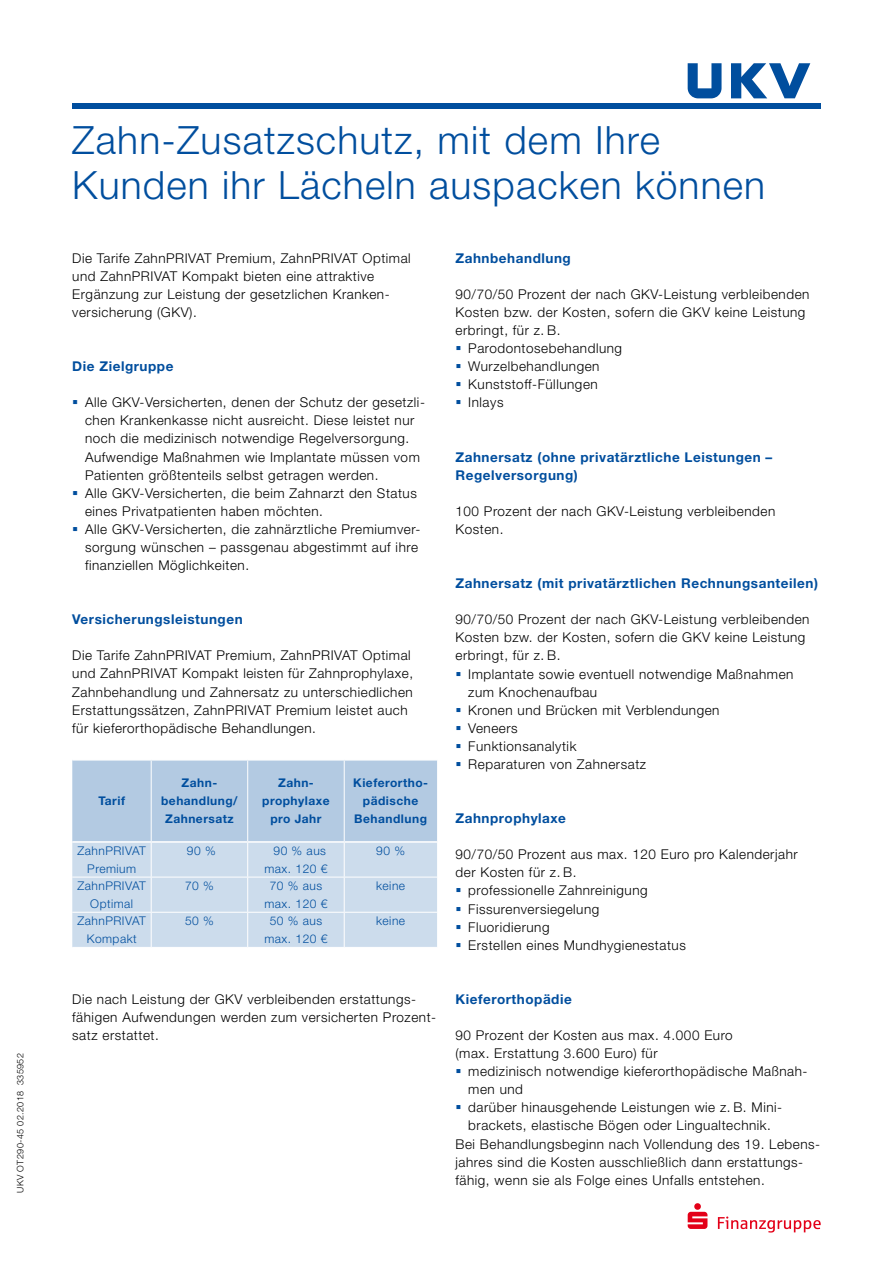
<style>
.page{position:relative;width:893px;height:1263px;background:#fff}
.page>*{position:absolute;margin:0;border:0;box-sizing:border-box;transform-origin:0 0}
.t1{font:300 39px/45px "Helvetica Neue LT Pro";letter-spacing:.03em;color:#004e9e}
.t2{font:300 13.5px/18.1px "Helvetica Neue LT Pro";letter-spacing:.04em;color:#000}
.t3{font:700 13.5px/18.1px "Helvetica Neue LT Pro";letter-spacing:.04em;color:#004e9e}
.t4{font:300 12px/18px "Helvetica Neue LT Pro";letter-spacing:.04em;color:#004e9e;text-align:center}
.t5{font:700 12px/18px "Helvetica Neue LT Pro";letter-spacing:.04em;color:#004e9e;text-align:center}
.t6{font:300 9px "Helvetica Neue LT Pro";letter-spacing:.04em;color:#000}
</style>
<div class="page">
<svg style="left:72px;top:760px;width:365px;height:187px"></svg>
<hr style="left:151px;top:843px;width:1px;height:34px;background:#fff">
<hr style="left:247px;top:843px;width:1px;height:34px;background:#fff">
<hr style="left:344px;top:843px;width:1px;height:34px;background:#fff">
<hr style="left:151px;top:877px;width:1px;height:35px;background:#fff">
<hr style="left:247px;top:877px;width:1px;height:35px;background:#fff">
<hr style="left:344px;top:877px;width:1px;height:35px;background:#fff">
<hr style="left:151px;top:913px;width:1px;height:34px;background:#fff">
<hr style="left:247px;top:913px;width:1px;height:34px;background:#fff">
<hr style="left:344px;top:913px;width:1px;height:34px;background:#fff">
<hr style="left:151px;top:760px;width:1px;height:81px;background:#fff">
<hr style="left:247px;top:760px;width:1px;height:81px;background:#fff">
<hr style="left:344px;top:760px;width:1px;height:81px;background:#fff">
<hr style="left:72px;top:841px;width:79px;height:2px;background:#fff">
<hr style="left:344px;top:841px;width:93px;height:2px;background:#fff">
<hr style="left:248px;top:841px;width:96px;height:2px;background:#fff">
<hr style="left:151px;top:841px;width:97px;height:2px;background:#fff">
<hr style="left:72px;top:877px;width:79px;height:1px;background:#fff">
<hr style="left:344px;top:877px;width:93px;height:1px;background:#fff">
<hr style="left:248px;top:877px;width:96px;height:1px;background:#fff">
<hr style="left:151px;top:877px;width:97px;height:1px;background:#fff">
<hr style="left:72px;top:912px;width:79px;height:1px;background:#fff">
<hr style="left:344px;top:912px;width:93px;height:1px;background:#fff">
<hr style="left:248px;top:912px;width:96px;height:1px;background:#fff">
<hr style="left:151px;top:912px;width:97px;height:1px;background:#fff">
<svg style="left:688px;top:1203px;width:133px;height:29px"></svg>
<div style="left:72px;top:103px;width:749px;height:5px;background:#004e9e"></div>
<svg style="left:688px;top:63px;width:33px;height:35px"></svg>
<svg style="left:731px;top:63px;width:79px;height:35px"></svg>
<p class="t6" style="left:15px;top:1193px;width:141px;rotate:-90deg">UKV OT290-45 02.2018 335952</p>
<h1 class="t1" style="left:72px;top:117px;width:694px">Zahn-Zusatzschutz, mit dem Ihre<br>Kunden ihr Lächeln auspacken können</h1>
<p class="t2" style="left:72px;top:248px;width:340px">Die Tarife ZahnPRIVAT Premium, ZahnPRIVAT Optimal und ZahnPRIVAT Kompakt bieten eine attraktive Ergänzung zur Leistung der gesetzlichen Kranken&shy;versicherung (GKV).</p>
<p class="t3" style="left:72px;top:357px;width:103px">Die Zielgruppe</p>
<p class="t2" style="left:85px;top:393px;width:341px">Alle GKV-Versicherten, denen der Schutz der gesetzli&shy;chen Krankenkasse nicht ausreicht. Diese leistet nur noch die medizinisch notwendige Regelversorgung.<br>Aufwendige Maßnahmen wie Implantate müssen vom Patienten größtenteils selbst getragen werden.<br>Alle GKV-Versicherten, die beim Zahnarzt den Status eines Privatpatienten haben möchten.<br>Alle GKV-Versicherten, die zahnärztliche Premiumver&shy;sorgung wünschen – passgenau abgestimmt auf ihre finanziellen Möglichkeiten.</p>
<p class="t3" style="left:72px;top:610px;width:172px">Versicherungsleistungen</p>
<p class="t2" style="left:72px;top:646px;width:342px">Die Tarife ZahnPRIVAT Premium, ZahnPRIVAT Optimal und ZahnPRIVAT Kompakt leisten für Zahnprophylaxe, Zahnbehandlung und Zahnersatz zu unterschiedlichen Erstattungssätzen, ZahnPRIVAT Premium leistet auch für kieferorthopädische Behandlungen.</p>
<p class="t5" style="left:98px;top:791px;width:28px">Tarif</p>
<p class="t5" style="left:161px;top:773px;width:78px">Zahn&shy;behandlung/<br>Zahnersatz</p>
<p class="t5" style="left:262px;top:773px;width:69px">Zahn&shy;prophylaxe pro Jahr</p>
<p class="t5" style="left:353px;top:773px;width:76px">Kieferortho&shy;pädische<br>Behandlung</p>
<p class="t4" style="left:78px;top:841px;width:70px">ZahnPRIVAT<br>Premium</p>
<p class="t4" style="left:187px;top:841px;width:30px">90 %</p>
<p class="t4" style="left:264px;top:841px;width:65px;text-align:right">90 % aus max. 120 €</p>
<p class="t4" style="left:376px;top:841px;width:30px">90 %</p>
<p class="t4" style="left:78px;top:876px;width:70px">ZahnPRIVAT<br>Optimal</p>
<p class="t4" style="left:185px;top:876px;width:30px">70 %</p>
<p class="t4" style="left:264px;top:876px;width:65px">70 % aus max. 120 €</p>
<p class="t4" style="left:376px;top:876px;width:31px">keine</p>
<p class="t4" style="left:78px;top:911px;width:70px">ZahnPRIVAT<br>Kompakt</p>
<p class="t4" style="left:185px;top:911px;width:30px">50 %</p>
<p class="t4" style="left:264px;top:911px;width:65px">50 % aus max. 120 €</p>
<p class="t4" style="left:376px;top:911px;width:31px">keine</p>
<p class="t2" style="left:72px;top:989px;width:365px">Die nach Leistung der GKV verbleibenden erstattungs&shy;fähigen Aufwendungen werden zum versicherten Prozent&shy;satz erstattet.</p>
<p class="t3" style="left:455px;top:248px;width:117px">Zahnbehandlung</p>
<p class="t2" style="left:455px;top:285px;width:355px">90/70/50 Prozent der nach GKV-Leistung verbleibenden</p>
<p class="t2" style="left:455px;top:303px;width:351px">Kosten bzw. der Kosten, sofern die GKV keine Leistung</p>
<p class="t2" style="left:455px;top:321px;width:106px">erbringt, für z. B.</p>
<p class="t2" style="left:468px;top:339px;width:155px">Parodontosebehandlung</p>
<p class="t2" style="left:468px;top:357px;width:133px">Wurzelbehandlungen</p>
<p class="t2" style="left:468px;top:375px;width:131px">Kunststoff-Füllungen</p>
<p class="t2" style="left:468px;top:393px;width:37px">Inlays</p>
<p class="t3" style="left:455px;top:447px;width:318px">Zahnersatz (ohne privatärztliche Leistungen –<br>Regelversorgung)</p>
<p class="t2" style="left:455px;top:502px;width:321px">100 Prozent der nach GKV-Leistung verbleibenden<br>Kosten.</p>
<p class="t3" style="left:455px;top:574px;width:364px">Zahnersatz (mit privatärztlichen Rechnungsanteilen)</p>
<p class="t2" style="left:455px;top:610px;width:355px">90/70/50 Prozent der nach GKV-Leistung verbleibenden<br>Kosten bzw. der Kosten, sofern die GKV keine Leistung erbringt, für z. B.</p>
<p class="t2" style="left:468px;top:664px;width:327px">Implantate sowie eventuell notwendige Maßnahmen zum Knochenaufbau<br>Kronen und Brücken mit Verblendungen<br>Veneers<br>Funktionsanalytik<br>Reparaturen von Zahnersatz</p>
<p class="t3" style="left:455px;top:809px;width:112px">Zahnprophylaxe</p>
<p class="t2" style="left:455px;top:845px;width:344px">90/70/50 Prozent aus max. 120 Euro pro Kalenderjahr</p>
<p class="t2" style="left:455px;top:863px;width:122px">der Kosten für z. B.</p>
<p class="t2" style="left:468px;top:881px;width:181px">professionelle Zahnreinigung</p>
<p class="t2" style="left:468px;top:899px;width:133px">Fissurenversiegelung</p>
<p class="t2" style="left:468px;top:917px;width:83px">Fluoridierung</p>
<p class="t2" style="left:468px;top:935px;width:219px">Erstellen eines Mundhygienestatus</p>
<p class="t3" style="left:455px;top:990px;width:118px">Kieferorthopädie</p>
<p class="t2" style="left:455px;top:1026px;width:279px">90 Prozent der Kosten aus max. 4.000 Euro (max. Erstattung 3.600 Euro) für</p>
<p class="t2" style="left:468px;top:1062px;width:341px">medizinisch notwendige kieferorthopädische Maßnah-</p>
<p class="t2" style="left:468px;top:1080px;width:56px">men und</p>
<p class="t2" style="left:468px;top:1098px;width:314px">darüber hinausgehende Leistungen wie z. B. Mini-</p>
<p class="t2" style="left:468px;top:1116px;width:304px">brackets, elastische Bögen oder Lingualtechnik.</p>
<p class="t2" style="left:455px;top:1134px;width:366px">Bei Behandlungsbeginn nach Vollendung des 19. Lebens-</p>
<p class="t2" style="left:455px;top:1152px;width:348px">jahres sind die Kosten ausschließlich dann erstattungs-</p>
<p class="t2" style="left:455px;top:1170px;width:311px">fähig, wenn sie als Folge eines Unfalls entstehen.</p>
</div>
